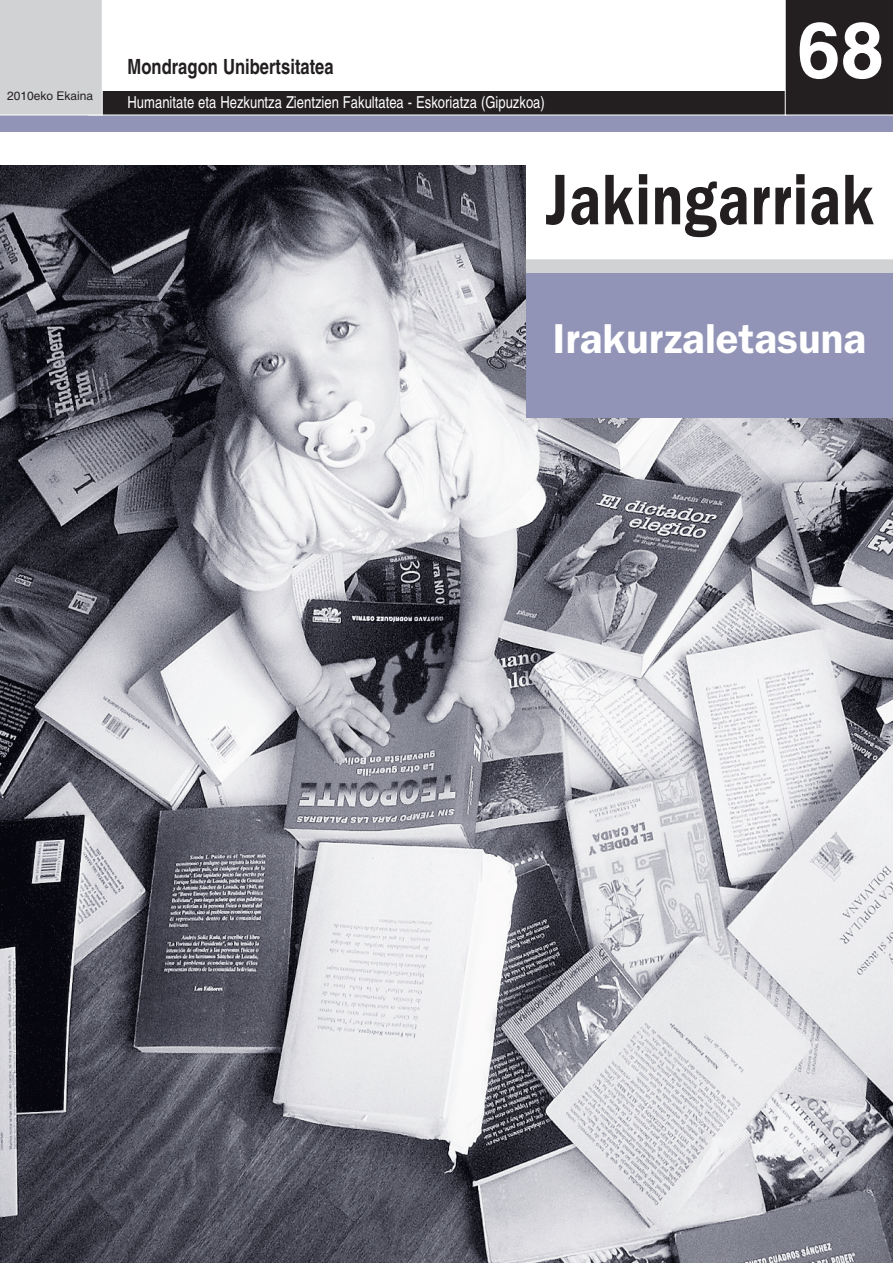
<style>
.page{position:relative;width:893px;height:1263px;background:#fff}
.page>*{position:absolute;margin:0;border:0;box-sizing:border-box;transform-origin:0 0}
.t1{font:700 78px "Helvetica";color:#fff}
.t2{font:600 72px "Franklin Gothic";letter-spacing:.03em;color:#231f20;scale:.79 1}
.t3{font:600 42px "Franklin Gothic";color:#fff}
.t4{font:700 21px "Helvetica";color:#231f20;scale:.79 1}
.t5{font:16.5px "Helvetica";color:#fff;scale:.79 1}
.t6{font:12px "Helvetica";color:#231f20}
</style>
<div class="page">
<img style="left:0;top:166px;width:893px;height:1097px">
<div style="left:0;top:115px;width:893px;height:17px;background:#9194b6"></div>
<div style="left:526px;top:133px;width:367px;height:134px;background:#fff"></div>
<div style="left:526px;top:259px;width:367px;height:15px;background:#d1d2d4"></div>
<div style="left:89px;top:91px;width:697px;height:24px;background:#231f20"></div>
<div style="left:89px;top:90px;width:698px;height:25px;border:1px solid #fff"></div>
<div style="left:0;top:0;width:103px;height:115px;background:#d1d2d4"></div>
<div style="left:785px;top:0;width:108px;height:115px;background:#231f20"></div>
<div style="left:526px;top:273px;width:367px;height:144px;background:#9194b6"></div>
<p class="t4" style="left:128px;top:58px;width:263px">Mondragon Unibertsitatea</p>
<p class="t6" style="left:7px;top:92px;width:88px">2010eko Ekaina</p>
<p class="t5" style="left:128px;top:96px;width:530px">Humanitate eta Hezkuntza Zientzien Fakultatea - Eskoriatza (Gipuzkoa)</p>
<h1 class="t1" style="left:797px;top:19px;width:88px">68</h1>
<h2 class="t2" style="left:545px;top:157px;width:418px">Jakingarriak</h2>
<h3 class="t3" style="left:553px;top:314px;width:315px">Irakurzaletasuna</h3>
</div>
